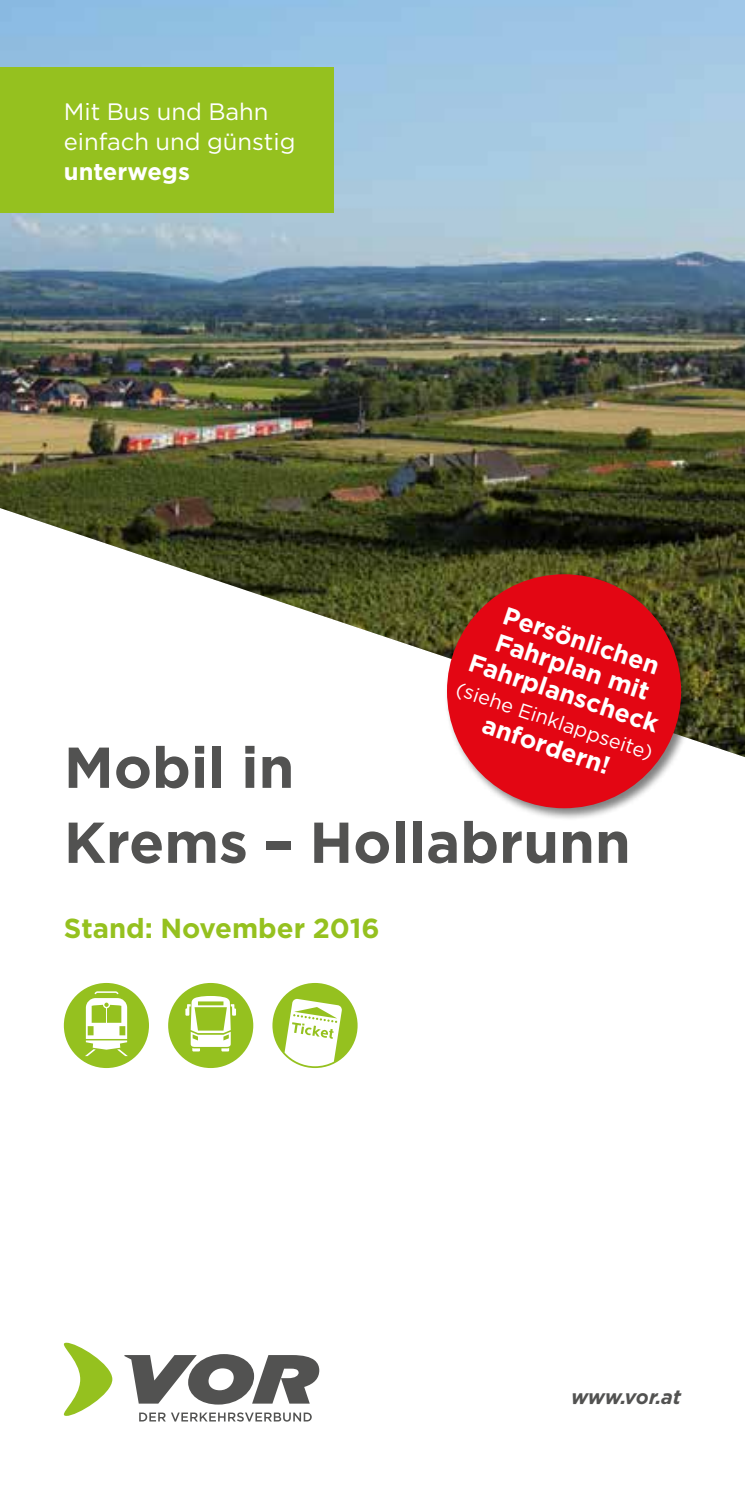
<style>
.page{position:relative;width:745px;height:1489px;background:#fff}
.page>*{position:absolute;margin:0;border:0;box-sizing:border-box;transform-origin:0 0}
.t1{font:700 57.5px/75px "Gotham";color:#525251}
.t2{font:700 27.5px "Gotham";color:#95c11f}
.t3{font:700 25px/27.5px "Gotham";color:#fff;text-align:center}
.t4{font:23.75px/30px "Gotham";color:#fff}
.t5{font:700 23.75px "Gotham";color:#fff}
.t6{font:20px "Gotham";color:#fff}
.t7{font:italic 700 20px "Gotham";letter-spacing:-.01em;color:#525251}
</style>
<div class="page">
<img style="left:0;top:0;width:744px;height:757px">
<svg style="left:124px;top:1354px;width:195px;height:50px"></svg>
<svg style="left:63px;top:1342px;width:49px;height:73px"></svg>
<svg style="left:139px;top:1412px;width:172px;height:9px"></svg>
<div style="left:64px;top:982px;width:85px;height:85px;background:#95c11f;border-radius:50%"></div>
<svg style="left:85px;top:991px;width:43px;height:65px"></svg>
<div style="left:168px;top:982px;width:85px;height:85px;background:#95c11f;border-radius:50%"></div>
<svg style="left:185px;top:996px;width:51px;height:55px"></svg>
<div style="left:272px;top:982px;width:85px;height:85px;background:#95c11f;border-radius:50%"></div>
<svg style="left:284px;top:999px;width:58px;height:67px"></svg>
<div style="left:0;top:67px;width:333px;height:146px;background:#95c11f"></div>
<div style="left:444px;top:571px;width:249px;height:249px;background:#000;opacity:.5"></div>
<div style="left:446px;top:574px;width:234px;height:234px;background:#e30613;border-radius:50%"></div>
<p class="t4" style="left:64px;top:96px;width:233px">Mit Bus und Bahn einfach und günstig</p>
<p class="t5" style="left:64px;top:155px;width:127px">unterwegs</p>
<p class="t3" style="left:490px;top:596px;width:200px;rotate:18deg">Persönlichen<br>Fahrplan mit<br>Fahrplanscheck</p>
<p class="t6" style="left:460px;top:676px;width:208px;rotate:18deg">(siehe Einklappseite)</p>
<p class="t3" style="left:487px;top:711px;width:134px;rotate:18deg">anfordern!</p>
<h1 class="t1" style="left:64px;top:729px;width:568px">Mobil in<br>Krems – Hollabrunn</h1>
<p class="t2" style="left:64px;top:909px;width:317px">Stand: November 2016</p>
<p class="t7" style="left:570px;top:1383px;width:111px">www.vor.at</p>
</div>
